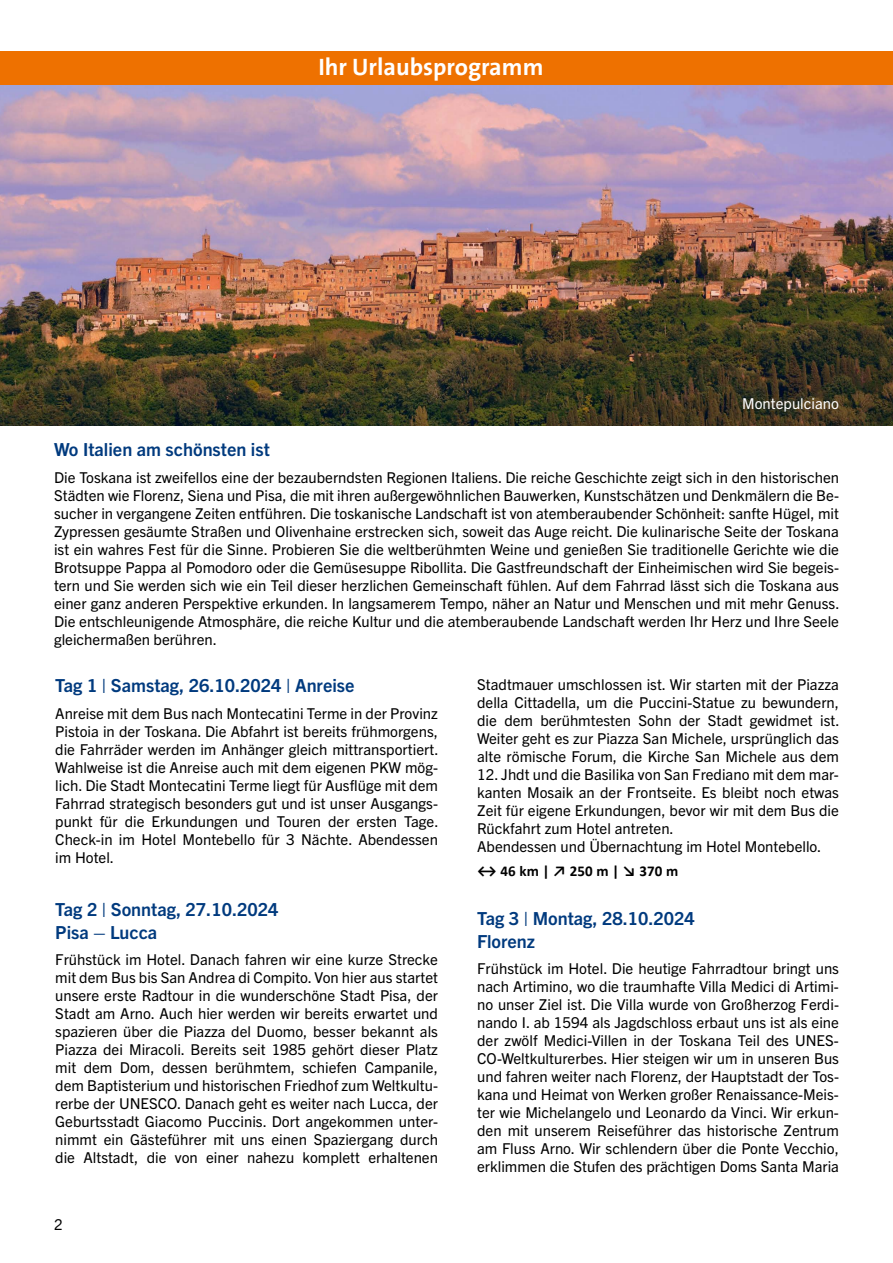
<style>
.page{position:relative;width:893px;height:1263px;background:#fff}
.page>*{position:absolute;margin:0;border:0;box-sizing:border-box;transform-origin:0 0}
.t1{font:700 24px "The Sans B7";color:#fff}
.t2{font:700 18px/22.5px "Trade Gothic Next LT Pro";color:#003a7e}
.t3{font:15px/18px "Trade Gothic Next LT Pro";color:#000;text-align:justify}
.t4{font:700 15px "Calibri";color:#000}
.t5{font:15px "Trade Gothic Next LT Pro";color:#fff}
</style>
<div class="page">
<div style="left:0;top:51px;width:893px;height:34px;background:#ee7100"></div>
<img style="left:0;top:85px;width:893px;height:340px">
<h1 class="t1" style="left:318px;top:54px;width:227px">Ihr Urlaubsprogramm</h1>
<p class="t5" style="left:742px;top:393px;width:98px">Montepulciano</p>
<p class="t2" style="left:54px;top:437px;width:217px">Wo Italien am schönsten ist</p>
<p class="t3" style="left:54px;top:467px;width:787px">Die Toskana ist zweifellos eine der bezauberndsten Regionen Italiens. Die reiche Geschichte zeigt sich in den historischen Städten wie Florenz, Siena und Pisa, die mit ihren außergewöhnlichen Bauwerken, Kunstschätzen und Denkmälern die Be&shy;sucher in vergangene Zeiten entführen. Die toskanische Landschaft ist von atemberaubender Schönheit: sanfte Hügel, mit Zypressen gesäumte Straßen und Olivenhaine erstrecken sich, soweit das Auge reicht. Die kulinarische Seite der Toskana ist ein wahres Fest für die Sinne. Probieren Sie die weltberühmten Weine und genießen Sie traditionelle Gerichte wie die Brotsuppe Pappa al Pomodoro oder die Gemüsesuppe Ribollita. Die Gastfreundschaft der Einheimischen wird Sie begeis&shy;tern und Sie werden sich wie ein Teil dieser herzlichen Gemeinschaft fühlen. Auf dem Fahrrad lässt sich die Toskana aus einer ganz anderen Perspektive erkunden. In langsamerem Tempo, näher an Natur und Menschen und mit mehr Genuss.<br>Die entschleunigende Atmosphäre, die reiche Kultur und die atemberaubende Landschaft werden Ihr Herz und Ihre Seele gleichermaßen berühren.</p>
<p class="t2" style="left:55px;top:673px;width:301px">Tag 1 | Samstag, 26.10.2024 | Anreise</p>
<p class="t3" style="left:55px;top:703px;width:385px">Anreise mit dem Bus nach Montecatini Terme in der Provinz Pistoia in der Toskana. Die Abfahrt ist bereits frühmorgens, die Fahrräder werden im Anhänger gleich mittransportiert.<br>Wahlweise ist die Anreise auch mit dem eigenen PKW mög&shy;lich. Die Stadt Montecatini Terme liegt für Ausflüge mit dem Fahrrad strategisch besonders gut und ist unser Ausgangs&shy;punkt für die Erkundungen und Touren der ersten Tage.<br>Check-in im Hotel Montebello für 3 Nächte. Abendessen im Hotel.</p>
<p class="t2" style="left:55px;top:897px;width:225px">Tag 2 | Sonntag, 27.10.2024<br>Pisa – Lucca</p>
<p class="t3" style="left:55px;top:950px;width:384px">Frühstück im Hotel. Danach fahren wir eine kurze Strecke mit dem Bus bis San Andrea di Compito. Von hier aus startet unsere erste Radtour in die wunderschöne Stadt Pisa, der Stadt am Arno. Auch hier werden wir bereits erwartet und spazieren über die Piazza del Duomo, besser bekannt als Piazza dei Miracoli. Bereits seit 1985 gehört dieser Platz mit dem Dom, dessen berühmtem, schiefen Campanile, dem Baptisterium und historischen Friedhof zum Weltkultu&shy;rerbe der UNESCO. Danach geht es weiter nach Lucca, der Geburtsstadt Giacomo Puccinis. Dort angekommen unter&shy;nimmt ein Gästeführer mit uns einen Spaziergang durch die Altstadt, die von einer nahezu komplett erhaltenen</p>
<p class="t3" style="left:54px;top:1215px;width:10px">2</p>
<p class="t3" style="left:477px;top:674px;width:364px">Stadtmauer umschlossen ist. Wir starten mit der Piazza della Cittadella, um die Puccini-Statue zu bewundern, die dem berühmtesten Sohn der Stadt gewidmet ist.<br>Weiter geht es zur Piazza San Michele, ursprünglich das alte römische Forum, die Kirche San Michele aus dem</p>
<p class="t3" style="left:477px;top:764px;width:363px;text-align:left">12. Jhdt und die Basilika von San Frediano mit dem mar&shy;kanten Mosaik an der Frontseite. Es bleibt noch etwas Zeit für eigene Erkundungen, bevor wir mit dem Bus die Rückfahrt zum Hotel antreten.<br>Abendessen und Übernachtung im Hotel Montebello.</p>
<p class="t4" style="left:477px;top:860px;width:203px">↔ 46 km | ↗ 250 m | ↘ 370 m</p>
<p class="t2" style="left:477px;top:906px;width:219px">Tag 3 | Montag, 28.10.2024<br>Florenz</p>
<p class="t3" style="left:477px;top:959px;width:363px">Frühstück im Hotel. Die heutige Fahrradtour bringt uns nach Artimino, wo die traumhafte Villa Medici di Artimi&shy;no unser Ziel ist. Die Villa wurde von Großherzog Ferdi&shy;nando I. ab 1594 als Jagdschloss erbaut uns ist als eine der zwölf Medici-Villen in der Toskana Teil des UNES-CO-Weltkulturerbes. Hier steigen wir um in unseren Bus und fahren weiter nach Florenz, der Hauptstadt der Tos&shy;kana und Heimat von Werken großer Renaissance-Meis&shy;ter wie Michelangelo und Leonardo da Vinci. Wir erkun&shy;den mit unserem Reiseführer das historische Zentrum am Fluss Arno. Wir schlendern über die Ponte Vecchio, erklimmen die Stufen des prächtigen Doms Santa Maria</p>
</div>
